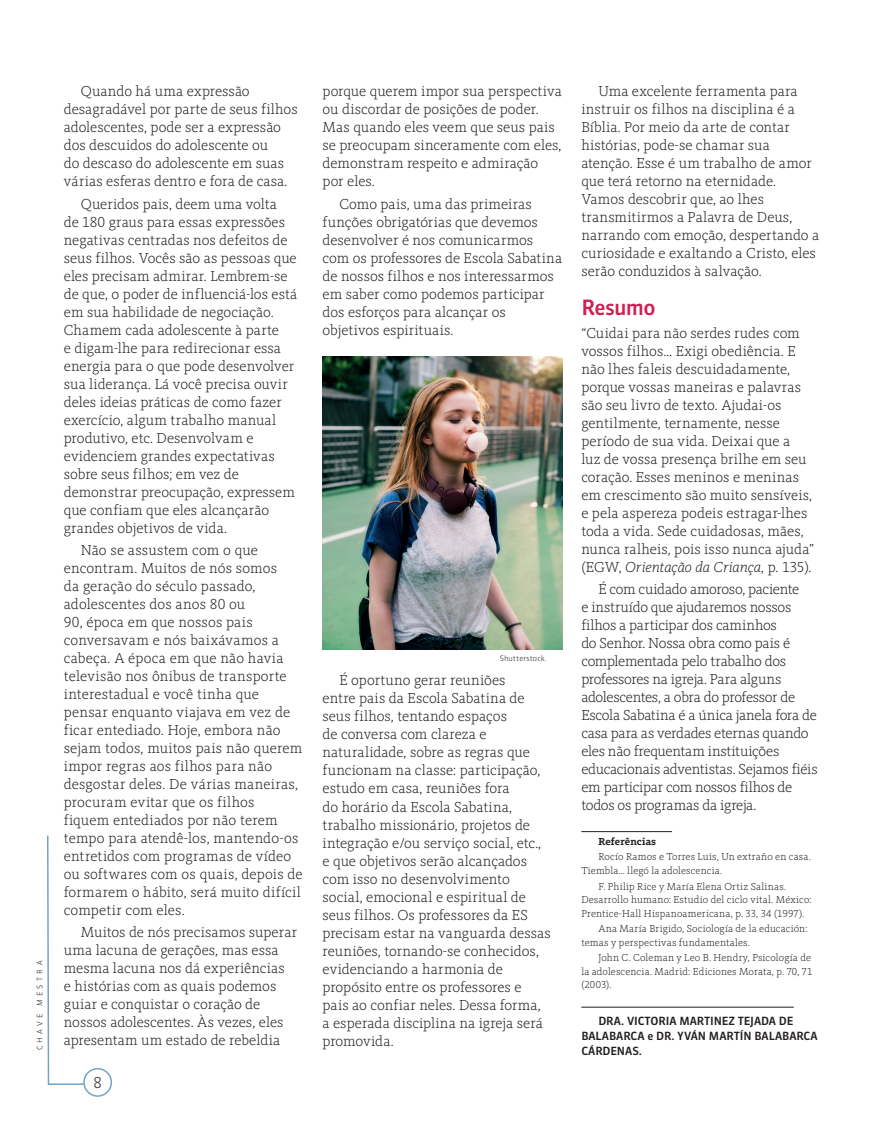
<style>
.page{position:relative;width:872px;height:1127px;background:#fff}
.page>*{position:absolute;margin:0;border:0;box-sizing:border-box;transform-origin:0 0}
.Subtítulos{font:500 21px "FF Sanuk";letter-spacing:-.03em;color:#d01f53}
.t1{font:300 15px/18px "FF Kievit Slab";color:#231f20}
.t2{font:300 15px/18px "FF Kievit Slab";letter-spacing:-.02em;color:#231f20}
.t3{font:300 15px "FF Sanuk";color:#231f20}
.Autor{font:500 11.25px/15px "FF Sanuk";letter-spacing:-.005em;color:#231f20}
.Referencias{font:300 10.5px/13.5px "FF Kievit Slab";letter-spacing:.02em;color:#231f20}
.Referencias-2{font:700 10.5px "FF Kievit Slab";letter-spacing:.01em;color:#231f20}
.Créditos{font:300 7.5px "FF Sanuk";letter-spacing:.005em;color:#231f20}
.Créditos-2{font:300 7.5px "FF Sanuk";letter-spacing:.435em;color:#231f20}
.s1{font-style:italic}
</style>
<div class="page">
<svg style="left:47px;top:835px;width:47px;height:250px"></svg>
<div style="left:84px;top:1068px;width:27px;height:28px;background:#fff;border-radius:50%"></div>
<div style="left:83px;top:1068px;width:29px;height:29px;border:2px solid #73a3c6;border-radius:50%"></div>
<img style="left:322px;top:356px;width:240px;height:293px">
<hr style="left:581px;top:831px;width:91px;height:1px;background:#231f20">
<hr style="left:581px;top:1007px;width:212px;height:1px;background:#231f20">
<p class="Créditos-2" style="left:35px;top:1050px;width:91px;rotate:-90deg">CHAVE MESTRA</p>
<p class="t1" style="left:64px;top:82px;width:235px;text-indent:17px">Quando há uma expressão desagradável por parte de seus filhos adolescentes, pode ser a expressão dos descuidos do adolescente ou<br>do descaso do adolescente em suas várias esferas dentro e fora de casa.</p>
<p class="t1" style="left:64px;top:195px;width:235px;text-indent:17px">Queridos pais, deem uma volta<br>de 180 graus para essas expressões negativas centradas nos defeitos de seus filhos. Vocês são as pessoas que eles precisam admirar. Lembrem-se de que, o poder de influenciá-los está em sua habilidade de negociação.<br>Chamem cada adolescente à parte<br>e digam-lhe para redirecionar essa energia para o que pode desenvolver sua liderança. Lá você precisa ouvir deles ideias práticas de como fazer exercício, algum trabalho manual produtivo, etc. Desenvolvam e evidenciem grandes expectativas sobre seus filhos; em vez de demonstrar preocupação, expressem que confiam que eles alcançarão grandes objetivos de vida.</p>
<p class="t1" style="left:64px;top:541px;width:240px;text-indent:17px">Não se assustem com o que encontram. Muitos de nós somos<br>da geração do século passado, adolescentes dos anos 80 ou<br>90, época em que nossos pais conversavam e nós baixávamos a cabeça. A época em que não havia televisão nos ônibus de transporte interestadual e você tinha que pensar enquanto viajava em vez de ficar entediado. Hoje, embora não sejam todos, muitos pais não querem impor regras aos filhos para não desgostar deles. De várias maneiras, procuram evitar que os filhos fiquem entediados por não terem tempo para atendê-los, mantendo-os entretidos com programas de vídeo ou softwares com os quais, depois de formarem o hábito, será muito difícil competir com eles.</p>
<p class="t1" style="left:64px;top:923px;width:235px;text-indent:17px">Muitos de nós precisamos superar uma lacuna de gerações, mas essa mesma lacuna nos dá experiências<br>e histórias com as quais podemos guiar e conquistar o coração de nossos adolescentes. Às vezes, eles apresentam um estado de rebeldia</p>
<p class="t3" style="left:93px;top:1073px;width:10px">8</p>
<p class="t1" style="left:322px;top:82px;width:241px">porque querem impor sua perspectiva ou discordar de posições de poder.<br>Mas quando eles veem que seus pais se preocupam sinceramente com eles, demonstram respeito e admiração por eles.</p>
<p class="t1" style="left:322px;top:195px;width:241px;text-indent:17px">Como pais, uma das primeiras funções obrigatórias que devemos desenvolver é nos comunicarmos com os professores de Escola Sabatina de nossos filhos e nos interessarmos em saber como podemos participar dos esforços para alcançar os objetivos espirituais.</p>
<p class="Créditos" style="left:500px;top:654px;width:49px">Shutterstock.</p>
<p class="t1" style="left:322px;top:671px;width:230px;text-indent:17px">É oportuno gerar reuniões<br>entre pais da Escola Sabatina de seus filhos, tentando espaços<br>de conversa com clareza e naturalidade, sobre as regras que funcionam na classe: participação, estudo em casa, reuniões fora<br>do horário da Escola Sabatina, trabalho missionário, projetos de integração e/ou serviço social, etc., e que objetivos serão alcançados com isso no desenvolvimento social, emocional e espiritual de seus filhos. Os professores da ES precisam estar na vanguarda dessas reuniões, tornando-se conhecidos, evidenciando a harmonia de propósito entre os professores e pais ao confiar neles. Dessa forma, a esperada disciplina na igreja será promovida.</p>
<p class="t1" style="left:581px;top:82px;width:239px;text-indent:17px">Uma excelente ferramenta para instruir os filhos na disciplina é a<br>Bíblia. Por meio da arte de contar histórias, pode-se chamar sua atenção. Esse é um trabalho de amor que terá retorno na eternidade.<br>Vamos descobrir que, ao lhes transmitirmos a Palavra de Deus, narrando com emoção, despertando a curiosidade e exaltando a Cristo, eles serão conduzidos à salvação.</p>
<p class="Subtítulos" style="left:581px;top:295px;width:76px">Resumo</p>
<p class="t1" style="left:581px;top:323px;width:234px">“Cuidai para não serdes rudes com vossos filhos… Exigi obediência. E não lhes faleis descuidadamente, porque vossas maneiras e palavras são seu livro de texto. Ajudai-os gentilmente, ternamente, nesse período de sua vida. Deixai que a<br>luz de vossa presença brilhe em seu coração. Esses meninos e meninas em crescimento são muito sensíveis, e pela aspereza podeis estragar-lhes toda a vida. Sede cuidadosas, mães, nunca ralheis, pois isso nunca ajuda” (EGW, <span class="s1">Orientação da Criança,</span> p. 135).</p>
<p class="t2" style="left:581px;top:580px;width:238px;text-indent:17px">É com cuidado amoroso, paciente<br>e instruído que ajudaremos nossos filhos a participar dos caminhos<br>do Senhor. Nossa obra como pais é complementada pelo trabalho dos professores na igreja. Para alguns adolescentes, a obra do professor de Escola Sabatina é a única janela fora de casa para as verdades eternas quando eles não frequentam instituições educacionais adventistas. Sejamos fiéis em participar com nossos filhos de todos os programas da igreja.</p>
<p class="Referencias-2" style="left:598px;top:835px;width:59px">Referências</p>
<p class="Referencias" style="left:581px;top:850px;width:231px;text-indent:17px">Rocío Ramos e Torres Luis, Un extraño en casa.<br>Tiembla… llegó la adolescencia.</p>
<p class="Referencias" style="left:581px;top:879px;width:232px;text-indent:17px">F. Philip Rice y María Elena Ortiz Salinas.<br>Desarrollo humano: Estudio del ciclo vital. México:<br>Prentice-Hall Hispanoamericana, p. 33, 34 (1997).</p>
<p class="Referencias" style="left:581px;top:922px;width:228px;text-indent:17px">Ana María Brigido, Sociología de la educación: temas y perspectivas fundamentales.</p>
<p class="Referencias" style="left:581px;top:951px;width:233px;text-indent:17px">John C. Coleman y Leo B. Hendry, Psicología de la adolescencia. Madrid: Ediciones Morata, p. 70, 71 (2003).</p>
<p class="Autor" style="left:581px;top:1013px;width:238px;text-indent:17px">DRA. VICTORIA MARTINEZ TEJADA DE<br>BALABARCA e DR. YVÁN MARTÍN BALABARCA<br>CÁRDENAS.</p>
</div>
